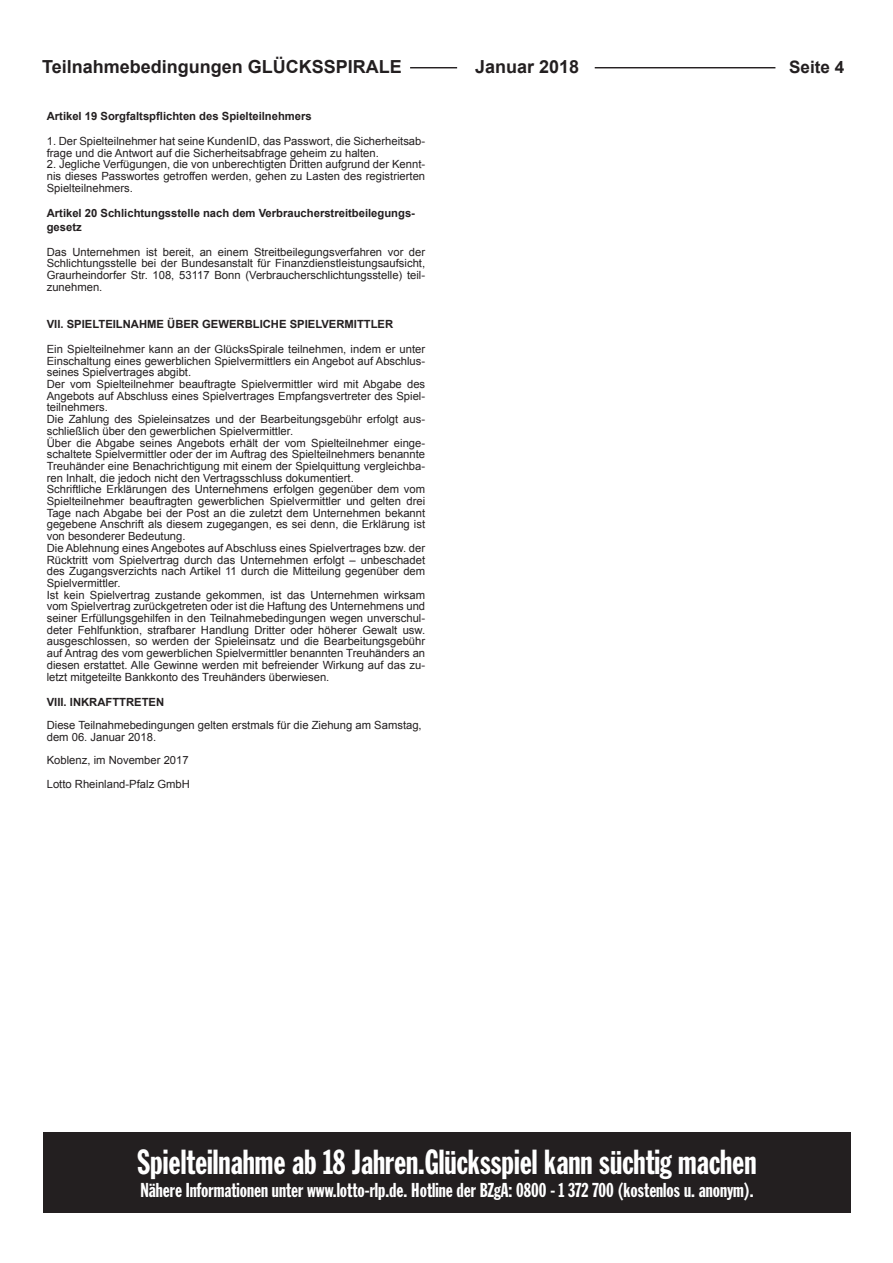
<style>
.page{position:relative;width:893px;height:1263px;background:#fff}
.page>*{position:absolute;margin:0;border:0;box-sizing:border-box;transform-origin:0 0}
.t1{font:34.2px "Franklin Gothic Std Extra Cond";color:#fff}
.t2{font:19.8px "Franklin Gothic Std Extra Cond";color:#fff}
.t3{font:700 18px "Arial";color:#231f20}
.t4{font:700 17.1px "Arial";color:#231f20}
.t5{font:11.25px/11.7px "Arial";color:#231f20}
.t6{font:700 11.25px/13.5px "Arial";color:#231f20}
</style>
<div class="page">
<div style="left:43px;top:1132px;width:808px;height:81px;background:#231f20"></div>
<hr style="left:595px;top:67px;width:180px;height:1px;background:#231f20">
<hr style="left:410px;top:67px;width:47px;height:1px;background:#231f20">
<h3 class="t3" style="left:42px;top:55px;width:361px">Teilnahmebedingungen GLÜCKSSPIRALE</h3>
<h3 class="t3" style="left:475px;top:55px;width:106px">Januar 2018</h3>
<h3 class="t4" style="left:789px;top:56px;width:57px">Seite 4</h3>
<p class="t6" style="left:47px;top:109px;width:267px">Artikel 19 Sorgfaltspflichten des Spielteilnehmers</p>
<p class="t5" style="left:47px;top:135px;width:380px">1. Der Spielteilnehmer hat seine KundenID, das Passwort, die Sicherheitsab&shy;frage und die Antwort auf die Sicherheitsabfrage geheim zu halten.</p>
<p class="t5" style="left:47px;top:159px;width:380px;text-align:justify">2. Jegliche Verfügungen, die von unberechtigten Dritten aufgrund der Kennt&shy;nis dieses Passwortes getroffen werden, gehen zu Lasten des registrierten Spielteilnehmers.</p>
<p class="t6" style="left:47px;top:207px;width:370px">Artikel 20 Schlichtungsstelle nach dem Verbraucherstreitbeilegungs&shy;gesetz</p>
<p class="t5" style="left:47px;top:246px;width:380px;text-align:justify">Das Unternehmen ist bereit, an einem Streitbeilegungsverfahren vor der Schlichtungsstelle bei der Bundesanstalt für Finanzdienstleistungsaufsicht, Graurheindorfer Str. 108, 53117 Bonn (Verbraucherschlichtungsstelle) teil&shy;zunehmen.</p>
<p class="t6" style="left:47px;top:317px;width:348px">VII. SPIELTEILNAHME ÜBER GEWERBLICHE SPIELVERMITTLER</p>
<p class="t5" style="left:47px;top:343px;width:380px">Ein Spielteilnehmer kann an der GlücksSpirale teilnehmen, indem er unter Einschaltung eines gewerblichen Spielvermittlers ein Angebot auf Abschlus&shy;seines Spielvertrages abgibt.<br>Der vom Spielteilnehmer beauftragte Spielvermittler wird mit Abgabe des Angebots auf Abschluss eines Spielvertrages Empfangsvertreter des Spiel&shy;teilnehmers.<br>Die Zahlung des Spieleinsatzes und der Bearbeitungsgebühr erfolgt aus&shy;schließlich über den gewerblichen Spielvermittler.<br>Über die Abgabe seines Angebots erhält der vom Spielteilnehmer einge&shy;schaltete Spielvermittler oder der im Auftrag des Spielteilnehmers benannte Treuhänder eine Benachrichtigung mit einem der Spielquittung vergleichba&shy;ren Inhalt, die jedoch nicht den Vertragsschluss dokumentiert.<br>Schriftliche Erklärungen des Unternehmens erfolgen gegenüber dem vom Spielteilnehmer beauftragten gewerblichen Spielvermittler und gelten drei Tage nach Abgabe bei der Post an die zuletzt dem Unternehmen bekannt gegebene Anschrift als diesem zugegangen, es sei denn, die Erklärung ist von besonderer Bedeutung.<br>Die Ablehnung eines Angebotes auf Abschluss eines Spielvertrages bzw. der Rücktritt vom Spielvertrag durch das Unternehmen erfolgt – unbeschadet des Zugangsverzichts nach Artikel 11 durch die Mitteilung gegenüber dem Spielvermittler.<br>Ist kein Spielvertrag zustande gekommen, ist das Unternehmen wirksam vom Spielvertrag zurückgetreten oder ist die Haftung des Unternehmens und seiner Erfüllungsgehilfen in den Teilnahmebedingungen wegen unverschul&shy;deter Fehlfunktion, strafbarer Handlung Dritter oder höherer Gewalt usw. ausgeschlossen, so werden der Spieleinsatz und die Bearbeitungsgebühr auf Antrag des vom gewerblichen Spielvermittler benannten Treuhänders an diesen erstattet. Alle Gewinne werden mit befreiender Wirkung auf das zu&shy;letzt mitgeteilte Bankkonto des Treuhänders überwiesen.</p>
<p class="t6" style="left:47px;top:695px;width:119px">VIII. INKRAFTTRETEN</p>
<p class="t5" style="left:47px;top:719px;width:376px">Diese Teilnahmebedingungen gelten erstmals für die Ziehung am Samstag, dem 06. Januar 2018.</p>
<p class="t5" style="left:47px;top:749px;width:145px;line-height:23.4px">Koblenz, im November 2017<br>Lotto Rheinland-Pfalz GmbH</p>
<h1 class="t1" style="left:138px;top:1143px;width:620px">Spielteilnahme ab 18 Jahren.Glücksspiel kann süchtig machen</h1>
<h2 class="t2" style="left:140px;top:1179px;width:615px">Nähere Informationen unter www.lotto-rlp.de. Hotline der BZgA: 0800 - 1 372 700 (kostenlos u. anonym).</h2>
</div>
